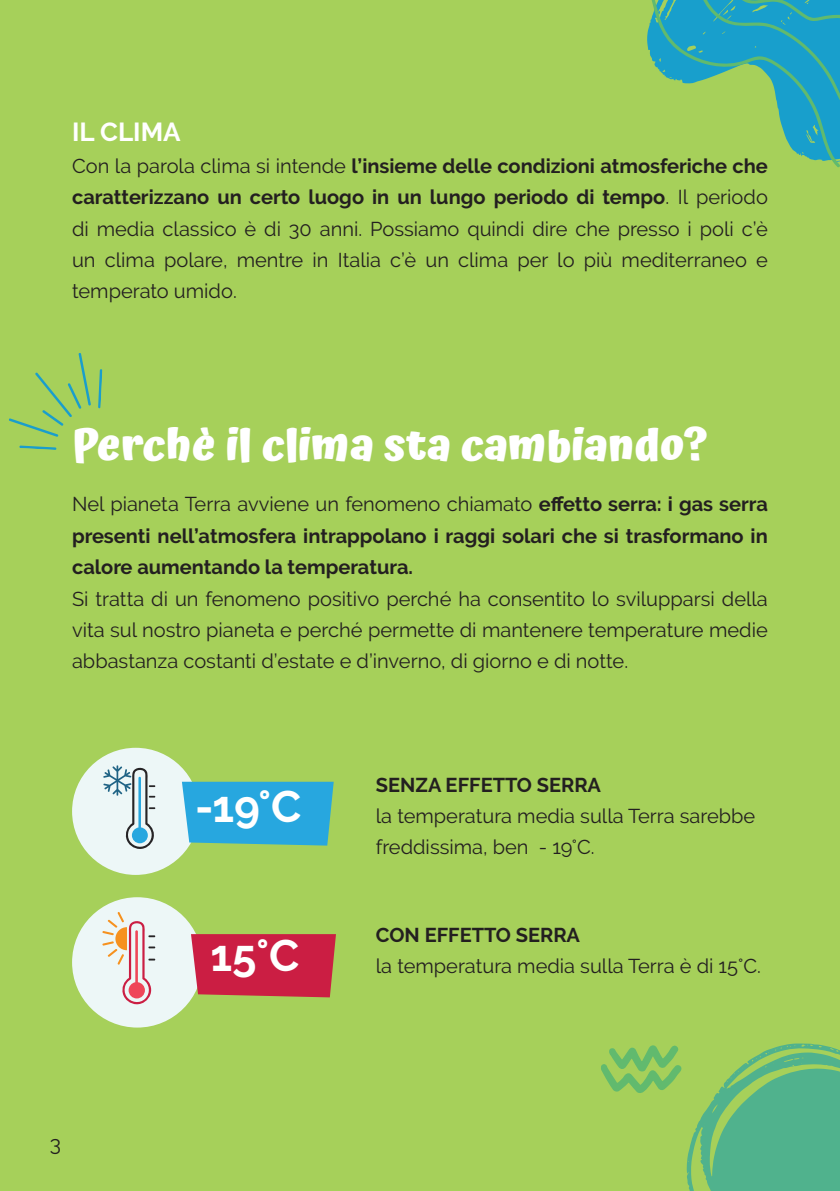
<style>
.page{position:relative;width:840px;height:1191px;background:#fff}
.page>*{position:absolute;margin:0;border:0;box-sizing:border-box;transform-origin:0 0}
.Titoli{font:700 44px "Atma";color:#fff}
.Titoli-2{font:700 44px "Raleway";color:#fff}
.titoletto{font:700 26px "Raleway";color:#fff}
.t1{font:21px "Raleway";color:#231f20}
.testo_11pt_regular{font:20px/31.4px "Raleway";color:#231f20;text-align:justify}
.testo_11pt_regular-2{font:700 20px/31.4px "Raleway";color:#231f20;text-align:justify}
.s1{font-weight:700}
.s2{font-weight:400}
</style>
<div class="page">
<div style="left:0;top:0;width:839px;height:1191px;background:#a6d05a"></div>
<svg style="left:647px;top:0;width:193px;height:168px"></svg>
<svg style="left:9px;top:353px;width:93px;height:97px"></svg>
<div style="left:72px;top:748px;width:127px;height:127px;background:#edf7f7;border-radius:50%"></div>
<svg style="left:103px;top:765px;width:52px;height:84px"></svg>
<div style="left:72px;top:897px;width:130px;height:130px;background:#edf7f7;border-radius:50%"></div>
<svg style="left:102px;top:912px;width:53px;height:92px"></svg>
<svg style="left:191px;top:934px;width:145px;height:63px;background:#ca2a48"></svg>
<svg style="left:182px;top:781px;width:151px;height:64px;background:#31aada"></svg>
<svg style="left:601px;top:1043px;width:238px;height:148px"></svg>
<p class="titoletto" style="left:72px;top:117px;width:110px">IL CLIMA</p>
<p class="testo_11pt_regular" style="left:72px;top:150px;width:697px">Con la parola clima si intende <span class="s1">l’insieme delle condizioni atmosferiche che caratterizzano un certo luogo in un lungo periodo di tempo</span>. Il periodo di media classico è di 30 anni. Possiamo quindi dire che presso i poli c’è un clima polare, mentre in Italia c’è un clima per lo più mediterraneo e temperato umido.</p>
<p class="Titoli" style="left:72px;top:419px;width:637px">Perchè il clima sta cambiando?</p>
<p class="testo_11pt_regular-2" style="left:72px;top:489px;width:697px"><span class="s2">Nel pianeta Terra avviene un fenomeno chiamato</span> effetto serra: i gas serra presenti nell’atmosfera intrappolano i raggi solari che si trasformano in calore aumentando la temperatura.</p>
<p class="testo_11pt_regular" style="left:72px;top:583px;width:697px">Si tratta di un fenomeno positivo perché ha consentito lo svilupparsi della vita sul nostro pianeta e perché permette di mantenere temperature medie abbastanza costanti d’estate e d’inverno, di giorno e di notte.</p>
<p class="Titoli-2" style="left:195px;top:781px;width:108px">-19°C</p>
<p class="Titoli-2" style="left:210px;top:930px;width:90px">15°C</p>
<p class="testo_11pt_regular-2" style="left:375px;top:769px;width:226px">SENZA EFFETTO SERRA</p>
<p class="testo_11pt_regular" style="left:375px;top:800px;width:380px">la temperatura media sulla Terra sarebbe freddissima, ben - 19°C.</p>
<p class="testo_11pt_regular-2" style="left:375px;top:919px;width:205px">CON EFFETTO SERRA</p>
<p class="testo_11pt_regular" style="left:375px;top:950px;width:386px">la temperatura media sulla Terra è di 15°C.</p>
<p class="t1" style="left:50px;top:1131px;width:13px">3</p>
</div>
